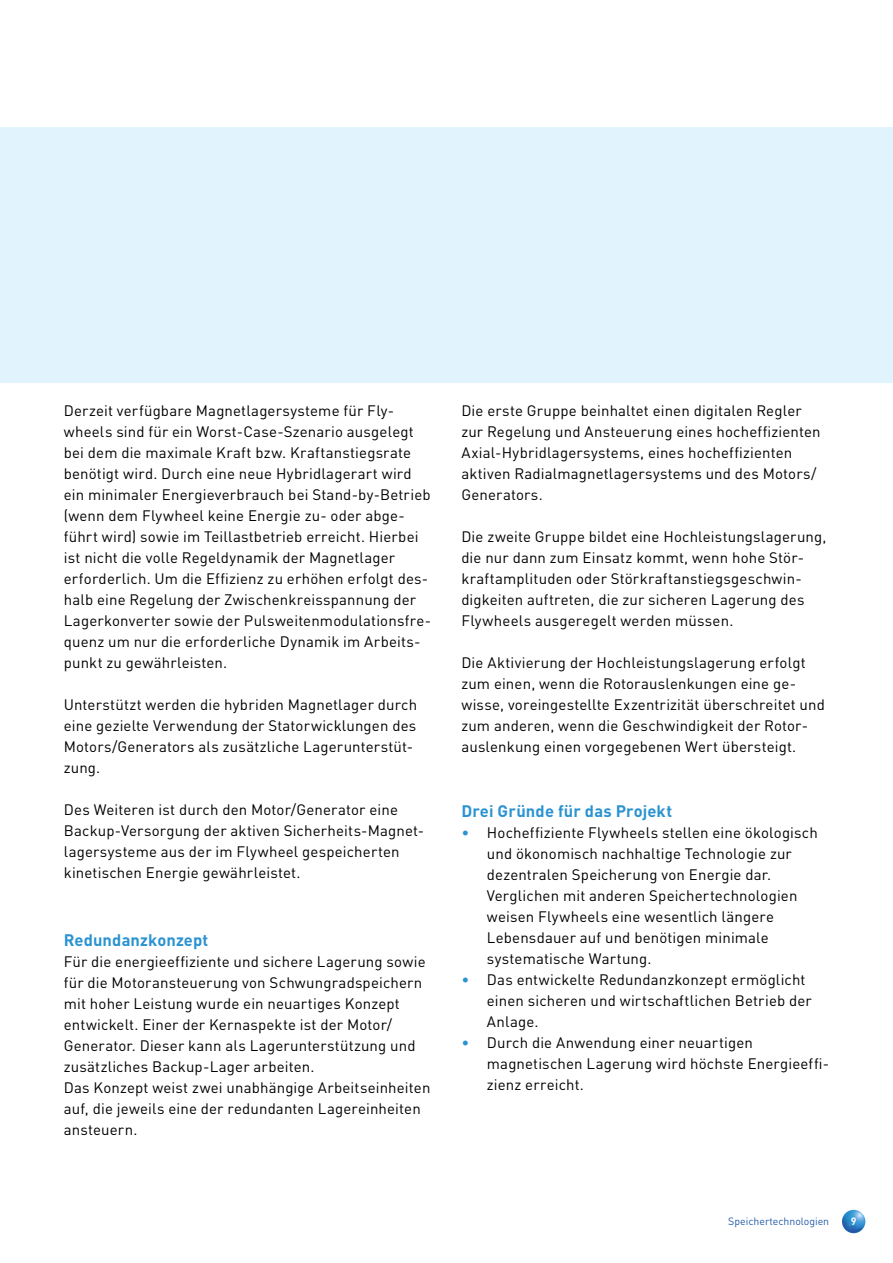
<style>
.page{position:relative;width:893px;height:1263px;background:#fff}
.page>*{position:absolute;margin:0;border:0;box-sizing:border-box;transform-origin:0 0}
.t1{font:700 16.5px "DIN";letter-spacing:.01em;color:#2b93d1}
.t2{font:15px/21px "DIN";letter-spacing:.01em;color:#000}
.t3{font:10.5px "DIN";color:#225ba9}
.t4{font:700 10.5px "DIN";color:#fff}
.s1{color:#2b93d1}
</style>
<div class="page">
<img style="left:842px;top:1210px;width:23px;height:23px;border-radius:12px">
<div style="left:0;top:128px;width:893px;height:255px;background:#e1f4fd"></div>
<p class="t2" style="left:64px;top:400px;width:369px">Derzeit verfügbare Magnetlagersysteme für Fly&shy;wheels sind für ein Worst-Case-Szenario ausgelegt bei dem die maximale Kraft bzw. Kraftanstiegsrate benötigt wird. Durch eine neue Hybridlagerart wird ein minimaler Energieverbrauch bei Stand-by-Betrieb (wenn dem Flywheel keine Energie zu- oder abge&shy;führt wird) sowie im Teillastbetrieb erreicht. Hierbei ist nicht die volle Regeldynamik der Magnetlager erforderlich. Um die Effizienz zu erhöhen erfolgt des&shy;halb eine Regelung der Zwischenkreisspannung der Lagerkonverter sowie der Pulsweitenmodulationsfre&shy;quenz um nur die erforderliche Dynamik im Arbeits&shy;punkt zu gewährleisten.</p>
<p class="t2" style="left:64px;top:694px;width:355px">Unterstützt werden die hybriden Magnetlager durch eine gezielte Verwendung der Statorwicklungen des Motors/Generators als zusätzliche Lagerunterstüt&shy;zung.</p>
<p class="t2" style="left:64px;top:799px;width:362px">Des Weiteren ist durch den Motor/Generator eine Backup-Versorgung der aktiven Sicherheits-Magnet&shy;lagersysteme aus der im Flywheel gespeicherten kinetischen Energie gewährleistet.</p>
<p class="t1" style="left:64px;top:929px;width:146px">Redundanzkonzept</p>
<p class="t2" style="left:64px;top:950px;width:368px">Für die energieeffiziente und sichere Lagerung sowie für die Motoransteuerung von Schwungradspeichern mit hoher Leistung wurde ein neuartiges Konzept entwickelt. Einer der Kernaspekte ist der Motor/ Generator. Dieser kann als Lagerunterstützung und zusätzliches Backup-Lager arbeiten.<br>Das Konzept weist zwei unabhängige Arbeitseinheiten auf, die jeweils eine der redundanten Lagereinheiten ansteuern.</p>
<p class="t2" style="left:461px;top:400px;width:361px">Die erste Gruppe beinhaltet einen digitalen Regler zur Regelung und Ansteuerung eines hocheffizienten Axial-Hybridlagersystems, eines hocheffizienten aktiven Radialmagnetlagersystems und des Motors/ Generators.</p>
<p class="t2" style="left:461px;top:526px;width:367px">Die zweite Gruppe bildet eine Hochleistungslagerung, die nur dann zum Einsatz kommt, wenn hohe Stör&shy;kraftamplituden oder Störkraftanstiegsgeschwin&shy;digkeiten auftreten, die zur sicheren Lagerung des Flywheels ausgeregelt werden müssen.</p>
<p class="t2" style="left:461px;top:652px;width:365px">Die Aktivierung der Hochleistungslagerung erfolgt zum einen, wenn die Rotorauslenkungen eine ge&shy;wisse, voreingestellte Exzentrizität überschreitet und zum anderen, wenn die Geschwindigkeit der Rotor&shy;auslenkung einen vorgegebenen Wert übersteigt.</p>
<p class="t1" style="left:461px;top:800px;width:212px">Drei Gründe für das Projekt</p>
<p class="t2" style="left:487px;top:821px;width:332px;text-indent:-26px"><span class="s1">•</span> Hocheffiziente Flywheels stellen eine ökologisch und ökonomisch nachhaltige Technologie zur dezentralen Speicherung von Energie dar.<br>Verglichen mit anderen Speichertechnologien weisen Flywheels eine wesentlich längere Lebensdauer auf und benötigen minimale systematische Wartung.</p>
<p class="t2" style="left:487px;top:968px;width:326px;text-indent:-26px"><span class="s1">•</span> Das entwickelte Redundanzkonzept ermöglicht einen sicheren und wirtschaftlichen Betrieb der<br>Anlage.</p>
<p class="t2" style="left:487px;top:1031px;width:344px;text-indent:-26px"><span class="s1">•</span> Durch die Anwendung einer neuartigen magnetischen Lagerung wird höchste Energieeffi&shy;zienz erreicht.</p>
<p class="t3" style="left:728px;top:1214px;width:102px">Speichertechnologien</p>
<p class="t4" style="left:851px;top:1214px;width:7px">9</p>
</div>
